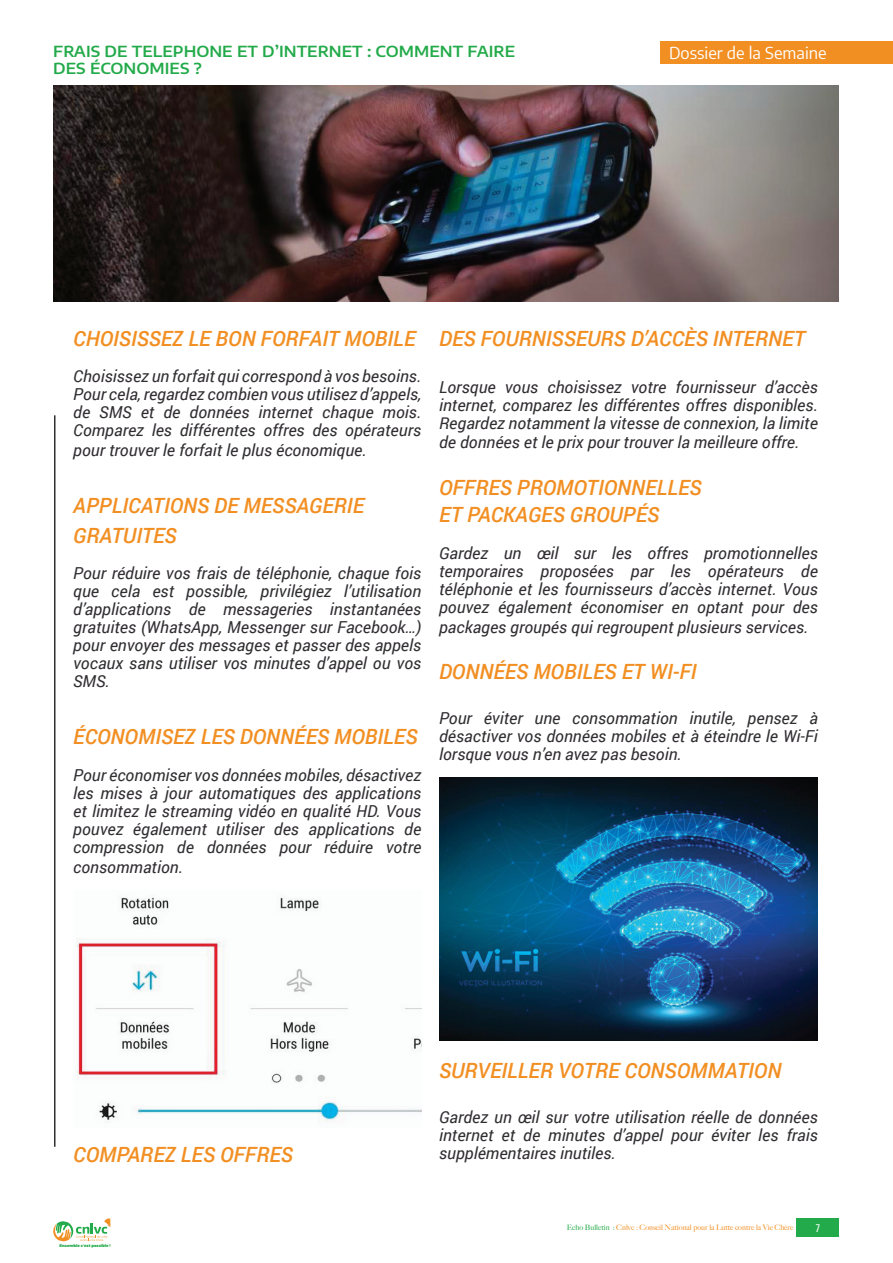
<style>
.page{position:relative;width:893px;height:1263px;background:#fff}
.page>*{position:absolute;margin:0;border:0;box-sizing:border-box;transform-origin:0 0}
.t1{font:italic 500 21px/30px "Roboto";color:#f28f23}
.t2{font:italic 16.5px/18px "Roboto";color:#312e32;text-align:justify}
.t3{font:16.5px "Encode Sans";color:#fff}
.t4{font:600 15px/16.5px "Encode Sans Expanded";color:#23aa4a}
.t5{font:500 10.5px "Encode Sans Compressed";color:#fff}
.t6{font:500 7.5px "Big Caslon";color:#f28f23}
.t7{font:900 3.9px "Montserrat";color:#23aa4a}
.s1{color:#23aa4a}
</style>
<div class="page">
<div style="left:797px;top:1218px;width:42px;height:19px;background:#23aa4a"></div>
<svg style="left:53px;top:1218px;width:57px;height:24px"></svg>
<div style="left:660px;top:42px;width:233px;height:22px;background:#f28f23"></div>
<img style="left:53px;top:85px;width:785px;height:217px">
<hr style="left:54px;top:415px;width:2px;height:732px;background:#312e32">
<img style="left:76px;top:897px;width:345px;height:224px">
<img style="left:439px;top:777px;width:379px;height:263px">
<p class="t4" style="left:53px;top:43px;width:463px">FRAIS DE TELEPHONE ET D’INTERNET : COMMENT FAIRE<br>DES ÉCONOMIES ?</p>
<p class="t3" style="left:669px;top:41px;width:159px">Dossier de la Semaine</p>
<p class="t1" style="left:73px;top:323px;width:344px">CHOISISSEZ LE BON FORFAIT MOBILE</p>
<p class="t2" style="left:73px;top:367px;width:350px">Choisissez un forfait qui correspond à vos besoins.<br>Pour cela, regardez combien vous utilisez d’appels, de SMS et de données internet chaque mois.<br>Comparez les différentes offres des opérateurs</p>
<p class="t2" style="left:73px;top:440px;width:295px">pour trouver le forfait le plus économique.</p>
<p class="t1" style="left:73px;top:489px;width:292px">APPLICATIONS DE MESSAGERIE<br>GRATUITES</p>
<p class="t2" style="left:73px;top:563px;width:350px">Pour réduire vos frais de téléphonie, chaque fois que cela est possible, privilégiez l’utilisation d’applications de messageries instantanées gratuites (WhatsApp, Messenger sur Facebook…) pour envoyer des messages et passer des appels vocaux sans utiliser vos minutes d’appel ou vos SMS.</p>
<p class="t1" style="left:73px;top:720px;width:346px">ÉCONOMISEZ LES DONNÉES MOBILES</p>
<p class="t2" style="left:73px;top:766px;width:350px">Pour économiser vos données mobiles, désactivez les mises à jour automatiques des applications et limitez le streaming vidéo en qualité HD. Vous pouvez également utiliser des applications de compression de données pour réduire votre</p>
<p class="t2" style="left:73px;top:857px;width:111px">consommation.</p>
<p class="t1" style="left:439px;top:323px;width:367px">DES FOURNISSEURS D’ACCÈS INTERNET</p>
<p class="t2" style="left:439px;top:377px;width:380px">Lorsque vous choisissez votre fournisseur d’accès internet, comparez les différentes offres disponibles.<br>Regardez notamment la vitesse de connexion, la limite</p>
<p class="t2" style="left:439px;top:433px;width:362px">de données et le prix pour trouver la meilleure offre.</p>
<p class="t1" style="left:439px;top:473px;width:264px;line-height:27px">OFFRES PROMOTIONNELLES<br>ET PACKAGES GROUPÉS</p>
<p class="t2" style="left:439px;top:544px;width:380px">Gardez un œil sur les offres promotionnelles temporaires proposées par les opérateurs de téléphonie et les fournisseurs d’accès internet. Vous pouvez également économiser en optant pour des</p>
<p class="t2" style="left:439px;top:617px;width:371px">packages groupés qui regroupent plusieurs services.</p>
<p class="t1" style="left:439px;top:656px;width:259px">DONNÉES MOBILES ET WI-FI</p>
<p class="t2" style="left:439px;top:709px;width:380px">Pour éviter une consommation inutile, pensez à désactiver vos données mobiles et à éteindre le Wi-Fi lorsque vous n’en avez pas besoin.</p>
<p class="t1" style="left:73px;top:1139px;width:221px">COMPAREZ LES OFFRES</p>
<p class="t7" style="left:60px;top:1243px;width:53px">Ensemble c’est possible !</p>
<p class="t1" style="left:439px;top:1055px;width:344px">SURVEILLER VOTRE CONSOMMATION</p>
<p class="t2" style="left:439px;top:1108px;width:380px">Gardez un œil sur votre utilisation réelle de données internet et de minutes d’appel pour éviter les frais supplémentaires inutiles.</p>
<p class="t6" style="left:567px;top:1221px;width:228px"><span class="s1">Echo Bulletin :</span> Cnlvc : Conseil National pour la Lutte contre la Vie Chère</p>
<p class="t5" style="left:816px;top:1221px;width:6px">7</p>
</div>
